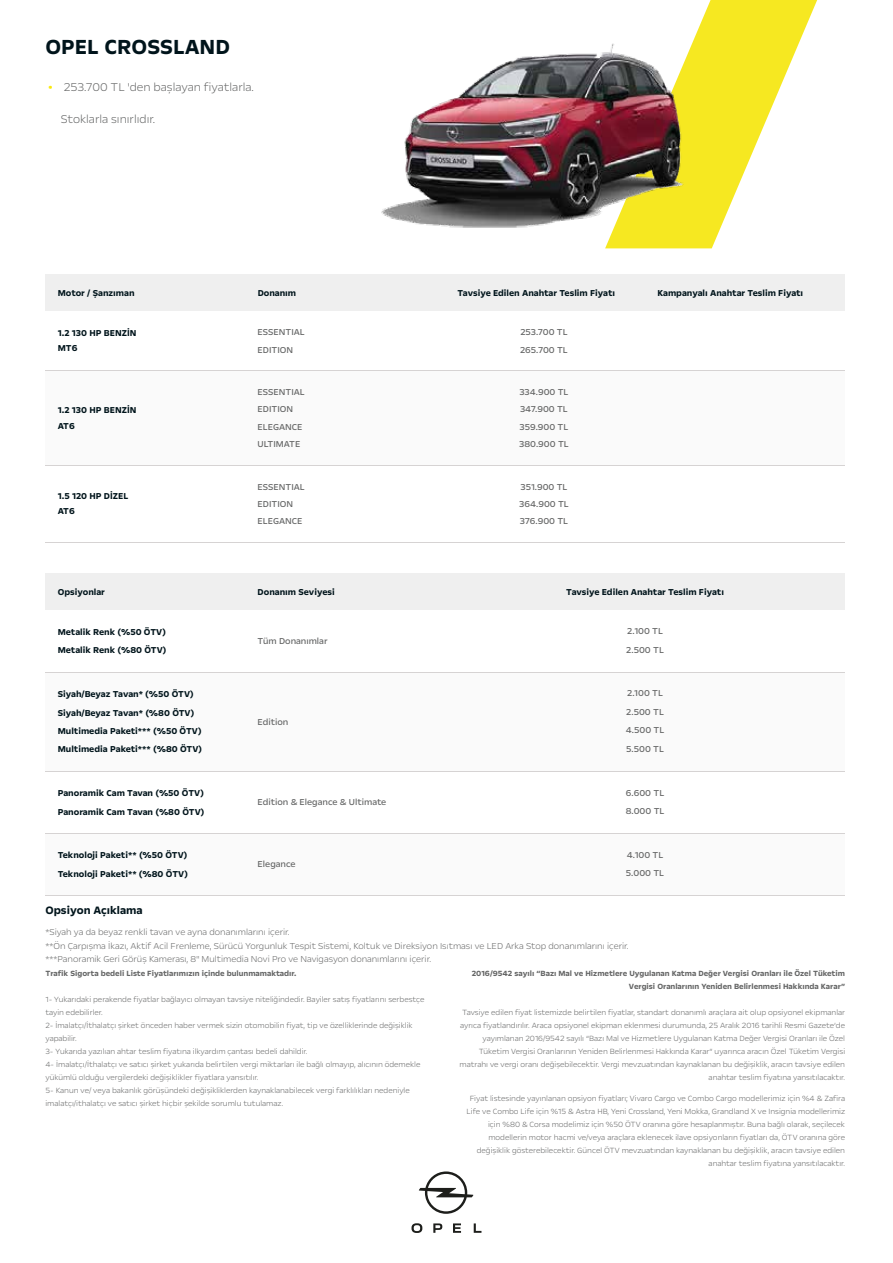
<style>
.page{position:relative;width:893px;height:1263px;background:#fff}
.page>*{position:absolute;margin:0;border:0;box-sizing:border-box;transform-origin:0 0}
.t1{font:700 23.4px "Opel Next";color:#00141b}
.t2{font:300 12.9px "Opel Next";color:#646565}
.t3{font:700 12.3px "Opel Next";color:#00141b}
.t4{font:700 9.9px/18.5px "Opel Next";color:#00141b}
.t5{font:9.9px/17.2px "Opel Next";color:#646565}
.t6{font:300 9.9px/13.5px "Opel Next";color:#646565}
.t7{font:300 8.55px/12.9px "Opel Next";color:#646565;text-align:right}
.t8{font:700 8.55px/12.9px "Opel Next";color:#646565;text-align:right}
.s1{font-weight:700;color:#fae90c}
</style>
<div class="page">
<div style="left:45px;top:275px;width:200px;height:36px;background:#efefef"></div>
<div style="left:245px;top:275px;width:200px;height:36px;background:#efefef"></div>
<div style="left:445px;top:275px;width:200px;height:36px;background:#efefef"></div>
<div style="left:645px;top:275px;width:200px;height:36px;background:#efefef"></div>
<div style="left:45px;top:371px;width:200px;height:94px;background:#fafafa"></div>
<div style="left:245px;top:371px;width:200px;height:94px;background:#fafafa"></div>
<div style="left:445px;top:371px;width:200px;height:94px;background:#fafafa"></div>
<div style="left:645px;top:371px;width:200px;height:94px;background:#fafafa"></div>
<hr style="left:645px;top:542px;width:200px;height:1px;background:#d6d3d3">
<hr style="left:445px;top:542px;width:200px;height:1px;background:#d6d3d3">
<hr style="left:245px;top:542px;width:200px;height:1px;background:#d6d3d3">
<hr style="left:45px;top:542px;width:200px;height:1px;background:#d6d3d3">
<hr style="left:645px;top:465px;width:200px;height:1px;background:#d6d3d3">
<hr style="left:445px;top:465px;width:200px;height:1px;background:#d6d3d3">
<hr style="left:245px;top:465px;width:200px;height:1px;background:#d6d3d3">
<hr style="left:45px;top:465px;width:200px;height:1px;background:#d6d3d3">
<hr style="left:645px;top:370px;width:200px;height:1px;background:#d6d3d3">
<hr style="left:445px;top:370px;width:200px;height:1px;background:#d6d3d3">
<hr style="left:245px;top:370px;width:200px;height:1px;background:#d6d3d3">
<hr style="left:45px;top:370px;width:200px;height:1px;background:#d6d3d3">
<div style="left:45px;top:573px;width:200px;height:37px;background:#efefef"></div>
<div style="left:245px;top:573px;width:200px;height:37px;background:#efefef"></div>
<div style="left:445px;top:573px;width:400px;height:37px;background:#efefef"></div>
<div style="left:45px;top:672px;width:200px;height:99px;background:#fafafa"></div>
<div style="left:245px;top:672px;width:200px;height:99px;background:#fafafa"></div>
<div style="left:445px;top:672px;width:400px;height:99px;background:#fafafa"></div>
<div style="left:45px;top:833px;width:200px;height:62px;background:#fafafa"></div>
<div style="left:245px;top:833px;width:200px;height:62px;background:#fafafa"></div>
<div style="left:445px;top:833px;width:400px;height:62px;background:#fafafa"></div>
<hr style="left:445px;top:895px;width:400px;height:1px;background:#d6d3d3">
<hr style="left:245px;top:895px;width:200px;height:1px;background:#d6d3d3">
<hr style="left:45px;top:895px;width:200px;height:1px;background:#d6d3d3">
<hr style="left:445px;top:833px;width:400px;height:1px;background:#d6d3d3">
<hr style="left:245px;top:833px;width:200px;height:1px;background:#d6d3d3">
<hr style="left:45px;top:833px;width:200px;height:1px;background:#d6d3d3">
<hr style="left:445px;top:771px;width:400px;height:1px;background:#d6d3d3">
<hr style="left:245px;top:771px;width:200px;height:1px;background:#d6d3d3">
<hr style="left:45px;top:771px;width:200px;height:1px;background:#d6d3d3">
<hr style="left:445px;top:672px;width:400px;height:1px;background:#d6d3d3">
<hr style="left:245px;top:672px;width:200px;height:1px;background:#d6d3d3">
<hr style="left:45px;top:672px;width:200px;height:1px;background:#d6d3d3">
<svg style="left:411px;top:1223px;width:70px;height:10px"></svg>
<svg style="left:419px;top:1171px;width:54px;height:43px"></svg>
<svg style="left:605px;top:0;width:212px;height:248px"></svg>
<img style="left:381px;top:34px;width:337px;height:201px">
<h1 class="t1" style="left:45px;top:33px;width:186px">OPEL CROSSLAND</h1>
<h2 class="t2" style="left:48px;top:79px;width:208px"><span class="s1">•</span> 253.700 TL 'den başlayan fiyatlarla.</h2>
<h2 class="t2" style="left:61px;top:111px;width:96px">Stoklarla sınırlıdır.</h2>
<p class="t4" style="left:58px;top:284px;width:78px">Motor / Şanzıman</p>
<p class="t4" style="left:258px;top:284px;width:40px">Donanım</p>
<p class="t4" style="left:458px;top:284px;width:159px">Tavsiye Edilen Anahtar Teslim Fiyatı</p>
<p class="t4" style="left:657px;top:284px;width:147px">Kampanyalı Anahtar Teslim Fiyatı</p>
<p class="t4" style="left:58px;top:325px;width:80px;line-height:15.3px">1.2 130 HP BENZİN<br>MT6</p>
<p class="t5" style="left:258px;top:324px;width:49px">ESSENTIAL<br>EDITION</p>
<p class="t5" style="left:520px;top:324px;width:49px">253.700 TL<br>265.700 TL</p>
<p class="t4" style="left:58px;top:402px;width:80px;line-height:15.8px">1.2 130 HP BENZİN<br>AT6</p>
<p class="t5" style="left:258px;top:383px;width:49px">ESSENTIAL<br>EDITION<br>ELEGANCE<br>ULTIMATE</p>
<p class="t5" style="left:519px;top:383px;width:51px;text-align:justify">334.900 TL 347.900 TL 359.900 TL 380.900 TL</p>
<p class="t4" style="left:58px;top:488px;width:72px;line-height:15.8px">1.5 120 HP DİZEL<br>AT6</p>
<p class="t5" style="left:258px;top:478px;width:49px">ESSENTIAL<br>EDITION<br>ELEGANCE</p>
<p class="t5" style="left:519px;top:478px;width:51px">351.900 TL<br>364.900 TL<br>376.900 TL</p>
<p class="t4" style="left:58px;top:583px;width:49px">Opsiyonlar</p>
<p class="t4" style="left:258px;top:583px;width:79px">Donanım Seviyesi</p>
<p class="t4" style="left:566px;top:583px;width:159px">Tavsiye Edilen Anahtar Teslim Fiyatı</p>
<p class="t4" style="left:58px;top:623px;width:110px">Metalik Renk (%50 ÖTV)<br>Metalik Renk (%80 ÖTV)</p>
<p class="t5" style="left:258px;top:632px;width:71px">Tüm Donanımlar</p>
<p class="t5" style="left:626px;top:622px;width:39px;line-height:18.5px">2.100 TL<br>2.500 TL</p>
<p class="t4" style="left:58px;top:685px;width:146px">Siyah/Beyaz Tavan* (%50 ÖTV)<br>Siyah/Beyaz Tavan* (%80 ÖTV)<br>Multimedia Paketi*** (%50 ÖTV)<br>Multimedia Paketi*** (%80 ÖTV)</p>
<p class="t5" style="left:626px;top:684px;width:40px;line-height:18.5px">2.100 TL<br>2.500 TL<br>4.500 TL<br>5.500 TL</p>
<p class="t5" style="left:258px;top:713px;width:32px">Edition</p>
<p class="t4" style="left:58px;top:784px;width:148px">Panoramik Cam Tavan (%50 ÖTV)<br>Panoramik Cam Tavan (%80 ÖTV)</p>
<p class="t5" style="left:258px;top:793px;width:130px">Edition &amp; Elegance &amp; Ultimate</p>
<p class="t5" style="left:626px;top:783px;width:40px;line-height:18.5px">6.600 TL<br>8.000 TL</p>
<p class="t4" style="left:58px;top:846px;width:132px">Teknoloji Paketi** (%50 ÖTV)<br>Teknoloji Paketi** (%80 ÖTV)</p>
<p class="t5" style="left:258px;top:856px;width:40px">Elegance</p>
<p class="t5" style="left:626px;top:845px;width:40px;line-height:18.5px">4.100 TL<br>5.000 TL</p>
<h3 class="t3" style="left:45px;top:903px;width:99px">Opsiyon Açıklama</h3>
<p class="t6" style="left:45px;top:925px;width:585px">*Siyah ya da beyaz renkli tavan ve ayna donanımlarını içerir.<br>**Ön Çarpışma İkazı, Aktif Acil Frenleme, Sürücü Yorgunluk Tespit Sistemi, Koltuk ve Direksiyon Isıtması ve LED Arka Stop donanımlarını içerir. ***Panoramik Geri Görüş Kamerası, 8" Multimedia Novi Pro ve Navigasyon donanımlarını içerir.</p>
<p class="t8" style="left:45px;top:967px;width:253px">Trafik Sigorta bedeli Liste Fiyatlarımızın içinde bulunmamaktadır.</p>
<p class="t7" style="left:45px;top:993px;width:381px;text-align:left">1- Yukarıdaki perakende fiyatlar bağlayıcı olmayan tavsiye niteliğindedir. Bayiler satış fiyatlarını serbestçe tayin edebilirler.<br>2- İmalatçı/İthalatçı şirket önceden haber vermek sizin otomobilin fiyat, tip ve özelliklerinde değişiklik yapabilir.<br>3- Yukarıda yazılıan ahtar teslim fiyatına ilkyardım çantası bedeli dahildir.<br>4- İmalatçı/İthalatçı ve satıcı şirket yukarıda belirtilen vergi miktarları ile bağlı olmayıp, alıcının ödemekle yükümlü olduğu vergilerdeki değişiklikler fiyatlara yansıtılır.<br>5- Kanun ve/ veya bakanlık görüşündeki değişikliklerden kaynaklanabilecek vergi farklılıkları nedeniyle imalatçı/ithalatçı ve satıcı şirket hiçbir şekilde sorumlu tutulamaz.</p>
<p class="t8" style="left:472px;top:967px;width:375px">2016/9542 sayılı “Bazı Mal ve Hizmetlere Uygulanan Katma Değer Vergisi Oranları ile Özel Tüketim<br>Vergisi Oranlarının Yeniden Belirlenmesi Hakkında Karar”</p>
<p class="t7" style="left:460px;top:1006px;width:387px">Tavsiye edilen fiyat listemizde belirtilen fiyatlar, standart donanımlı araçlara ait olup opsiyonel ekipmanlar ayrıca fiyatlandırılır. Araca opsiyonel ekipman eklenmesi durumunda, 25 Aralık 2016 tarihli Resmi Gazete’de yayımlanan 2016/9542 sayılı “Bazı Mal ve Hizmetlere Uygulanan Katma Değer Vergisi Oranları ile Özel Tüketim Vergisi Oranlarının Yeniden Belirlenmesi Hakkında Karar” uyarınca aracın Özel Tüketim Vergisi matrahı ve vergi oranı değişebilecektir. Vergi mevzuatından kaynaklanan bu değişiklik, aracın tavsiye edilen anahtar teslim fiyatına yansıtılacaktır.</p>
<p class="t7" style="left:467px;top:1092px;width:380px">Fiyat listesinde yayınlanan opsiyon fiyatları; Vivaro Cargo ve Combo Cargo modellerimiz için %4 &amp; Zafira Life ve Combo Life için %15 &amp; Astra HB, Yeni Crossland, Yeni Mokka, Grandland X ve Insignia modellerimiz için %80 &amp; Corsa modelimiz için %50 ÖTV oranına göre hesaplanmıştır. Buna bağlı olarak, seçilecek modellerin motor hacmi ve/veya araçlara eklenecek ilave opsiyonların fiyatları da, ÖTV oranına göre değişiklik gösterebilecektir. Güncel ÖTV mevzuatından kaynaklanan bu değişiklik, aracın tavsiye edilen anahtar teslim fiyatına yansıtılacaktır.</p>
</div>
